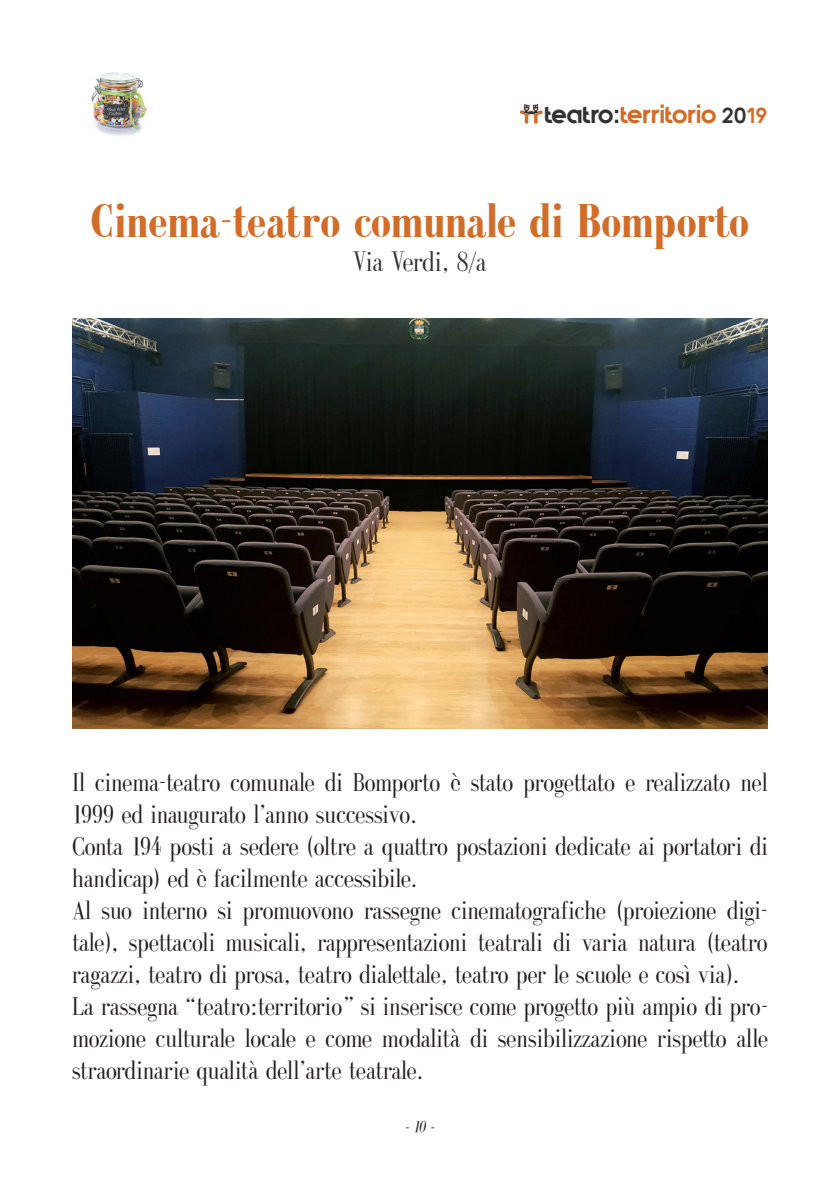
<style>
.page{position:relative;width:840px;height:1191px;background:#fff}
.page>*{position:absolute;margin:0;border:0;box-sizing:border-box;transform-origin:0 0}
.t1{font:700 48px "Galileo FLF";color:#d26d29}
.t2{font:28px "Galileo FLF";letter-spacing:-.02em;color:#313232}
.t3{font:700 26.2px "Quantify";color:#d26d29}
.t4{font:26px/32px "Galileo FLF";letter-spacing:-.015em;color:#231f20}
.t5{font:italic 16px "Galileo FLF";color:#231f20}
.s1{color:#313232}
.s2{color:#2e3133}
.s3{font-size:21.6px;color:#313232}
.s4{font-size:21.6px}
</style>
<div class="page">
<img style="left:91px;top:72px;width:56px;height:64px">
<svg style="left:520px;top:110px;width:22px;height:14px"></svg>
<img style="left:520px;top:105px;width:21px;height:8px">
<img style="left:72px;top:318px;width:695px;height:411px">
<p class="t3" style="left:544px;top:101px;width:224px"><span class="s1">teatro</span><span class="s2">:</span>territorio <span class="s3">20</span><span class="s4">19</span></p>
<h1 class="t1" style="left:90px;top:197px;width:660px">Cinema-teatro comunale di Bomporto</h1>
<p class="t2" style="left:353px;top:248px;width:135px">Via Verdi, 8/a</p>
<p class="t4" style="left:72px;top:767px;width:697px">Il cinema-teatro comunale di Bomporto è stato progettato e realizzato nel 1999 ed inaugurato l’anno successivo.<br>Conta 194 posti a sedere (oltre a quattro postazioni dedicate ai portatori di handicap) ed è facilmente accessibile.<br>Al suo interno si promuovono rassegne cinematografiche (proiezione digi&shy;tale), spettacoli musicali, rappresentazioni teatrali di varia natura (teatro ragazzi, teatro di prosa, teatro dialettale, teatro per le scuole e così via).<br>La rassegna “teatro:territorio” si inserisce come progetto più ampio di pro&shy;mozione culturale locale e come modalità di sensibilizzazione rispetto alle straordinarie qualità dell’arte teatrale.</p>
<p class="t5" style="left:405px;top:1119px;width:31px">- 10 -</p>
</div>
